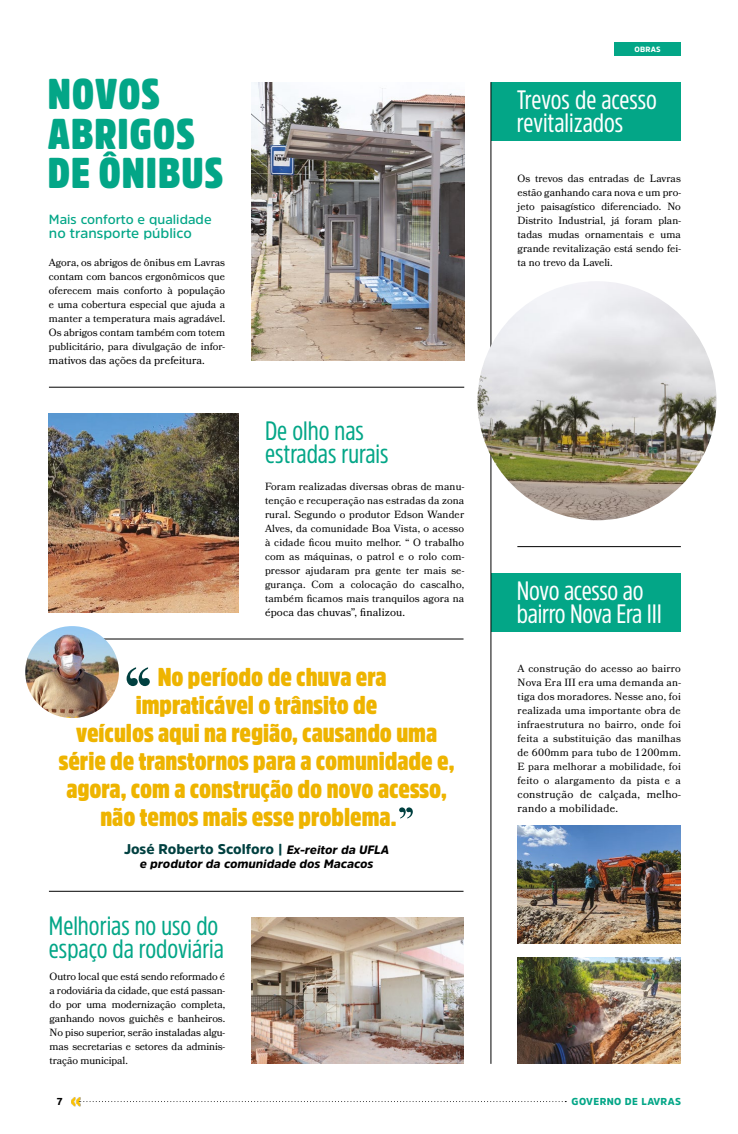
<style>
.page{position:relative;width:738px;height:1134px;background:#fff}
.page>*{position:absolute;margin:0;border:0;box-sizing:border-box;transform-origin:0 0}
.t1{font:900 42.6px/39.8px "Amsi Pro Cond";letter-spacing:.02em;color:#03a687}
.t2{font:26.5px/22.7px "Amsi Pro Cond";color:#03a687}
.t3{font:26.5px/22.7px "Amsi Pro Cond";letter-spacing:-.01em;color:#fff}
.t4{font:900 25.6px "Amsi Pro Cond";color:#eeb400}
.t5{font:900 14px "Amsi Pro";color:#004040}
.t6{font:600 14px "Amsi Pro";color:#03a687}
.t7{font:600 13.3px "Amsi Pro";color:#03a687}
.t8{font:italic 900 12px "Amsi Pro";color:#000}
.t9{font:11px/14px "Bookmania";letter-spacing:.01em;color:#000}
.t10{font:10.4px/14px "Bookmania";color:#000;text-align:justify}
.t11{font:900 10px "Amsi Pro";letter-spacing:.04em;color:#03a687}
.t12{font:900 10px "Amsi Pro";color:#000}
.t13{font:900 7.6px "Amsi Pro";letter-spacing:.02em;color:#fff}
.s1{font-style:italic;font-size:12px;color:#000}
</style>
<div class="page">
<svg style="left:71px;top:1097px;width:494px;height:9px"></svg>
<hr style="left:517px;top:546px;width:163px;height:1px;background:#000">
<hr style="left:49px;top:387px;width:415px;height:1px;background:#000">
<hr style="left:49px;top:891px;width:414px;height:1px;background:#000">
<hr style="left:49px;top:639px;width:414px;height:1px;background:#000">
<div style="left:614px;top:43px;width:66px;height:13px;background:#03a687"></div>
<div style="left:490px;top:83px;width:190px;height:58px;background:#03a687"></div>
<div style="left:490px;top:573px;width:190px;height:59px;background:#03a687"></div>
<hr style="left:490px;top:82px;width:1px;height:982px;background:#000">
<img style="left:477px;top:281px;width:239px;height:239px;border-radius:119px">
<img style="left:517px;top:958px;width:163px;height:105px">
<img style="left:517px;top:825px;width:163px;height:119px">
<img style="left:49px;top:414px;width:189px;height:199px">
<img style="left:252px;top:918px;width:211px;height:146px">
<img style="left:251px;top:82px;width:213px;height:279px">
<svg style="left:126px;top:667px;width:24px;height:19px"></svg>
<svg style="left:399px;top:807px;width:13px;height:11px"></svg>
<img style="left:25px;top:626px;width:94px;height:92px">
<h1 class="t1" style="left:48px;top:73px;width:177px">NOVOS<br>ABRIGOS<br>DE ÔNIBUS</h1>
<p class="t7" style="left:49px;top:210px;width:164px">Mais conforto e qualidade</p>
<h3 class="t6" style="left:49px;top:223px;width:144px">no transporte público</h3>
<p class="t10" style="left:49px;top:255px;width:178px">Agora, os abrigos de ônibus em Lavras contam com bancos ergonômicos que oferecem mais conforto à população e uma cobertura especial que ajuda a manter a temperatura mais agradável.<br>Os abrigos contam também com totem publicitário, para divulgação de infor-</p>
<p class="t9" style="left:49px;top:353px;width:157px">mativos das ações da prefeitura.</p>
<h2 class="t2" style="left:265px;top:419px;width:125px">De olho nas estradas rurais</h2>
<p class="t10" style="left:265px;top:479px;width:200px">Foram realizadas diversas obras de manu&shy;tenção e recuperação nas estradas da zona rural. Segundo o produtor Edson Wander Alves, da comunidade Boa Vista, o acesso à cidade ficou muito melhor. “ O trabalho com as máquinas, o patrol e o rolo com&shy;pressor ajudaram pra gente ter mais se&shy;gurança. Com a colocação do cascalho, também ficamos mais tranquilos agora na</p>
<p class="t9" style="left:265px;top:605px;width:142px">época das chuvas”, finalizou.</p>
<h3 class="t4" style="left:157px;top:659px;width:230px">No período de chuva era</h3>
<h3 class="t4" style="left:136px;top:687px;width:243px">impraticável o trânsito de</h3>
<h3 class="t4" style="left:76px;top:715px;width:362px">veículos aqui na região, causando uma</h3>
<h3 class="t4" style="left:59px;top:743px;width:397px">série de transtornos para a comunidade e,</h3>
<h3 class="t4" style="left:66px;top:771px;width:381px">agora, com a construção do novo acesso,</h3>
<h3 class="t4" style="left:100px;top:799px;width:297px">não temos mais esse problema.</h3>
<h3 class="t5" style="left:124px;top:839px;width:266px">José Roberto Scolforo | <span class="s1">Ex-reitor da UFLA</span></h3>
<p class="t8" style="left:140px;top:856px;width:235px">e produtor da comunidade dos Macacos</p>
<h2 class="t2" style="left:49px;top:913px;width:176px">Melhorias no uso do espaço da rodoviária</h2>
<p class="t10" style="left:50px;top:969px;width:177px">Outro local que está sendo reformado é a rodoviária da cidade, que está passan&shy;do por uma modernização completa, ganhando novos guichês e banheiros.<br>No piso superior, serão instaladas algu&shy;mas secretarias e setores da adminis&shy;tração municipal.</p>
<p class="t13" style="left:634px;top:45px;width:28px">OBRAS</p>
<h2 class="t3" style="left:516px;top:88px;width:141px">Trevos de acesso revitalizados</h2>
<p class="t10" style="left:517px;top:171px;width:165px">Os trevos das entradas de Lavras estão ganhando cara nova e um pro&shy;jeto paisagístico diferenciado. No Distrito Industrial, já foram plan&shy;tadas mudas ornamentais e uma grande revitalização está sendo fei&shy;ta no trevo da Laveli.</p>
<h2 class="t3" style="left:516px;top:579px;width:146px">Novo acesso ao bairro Nova Era III</h2>
<p class="t10" style="left:517px;top:661px;width:165px">A construção do acesso ao bairro Nova Era III era uma demanda an&shy;tiga dos moradores. Nesse ano, foi realizada uma importante obra de infraestrutura no bairro, onde foi feita a substituição das manilhas de 600mm para tubo de 1200mm.<br>E para melhorar a mobilidade, foi feito o alargamento da pista e a</p>
<p class="t9" style="left:517px;top:787px;width:165px">construção de calçada, melho&shy;rando a mobilidade.</p>
<p class="t12" style="left:57px;top:1095px;width:7px">7</p>
<p class="t11" style="left:571px;top:1095px;width:111px">GOVERNO DE LAVRAS</p>
</div>
